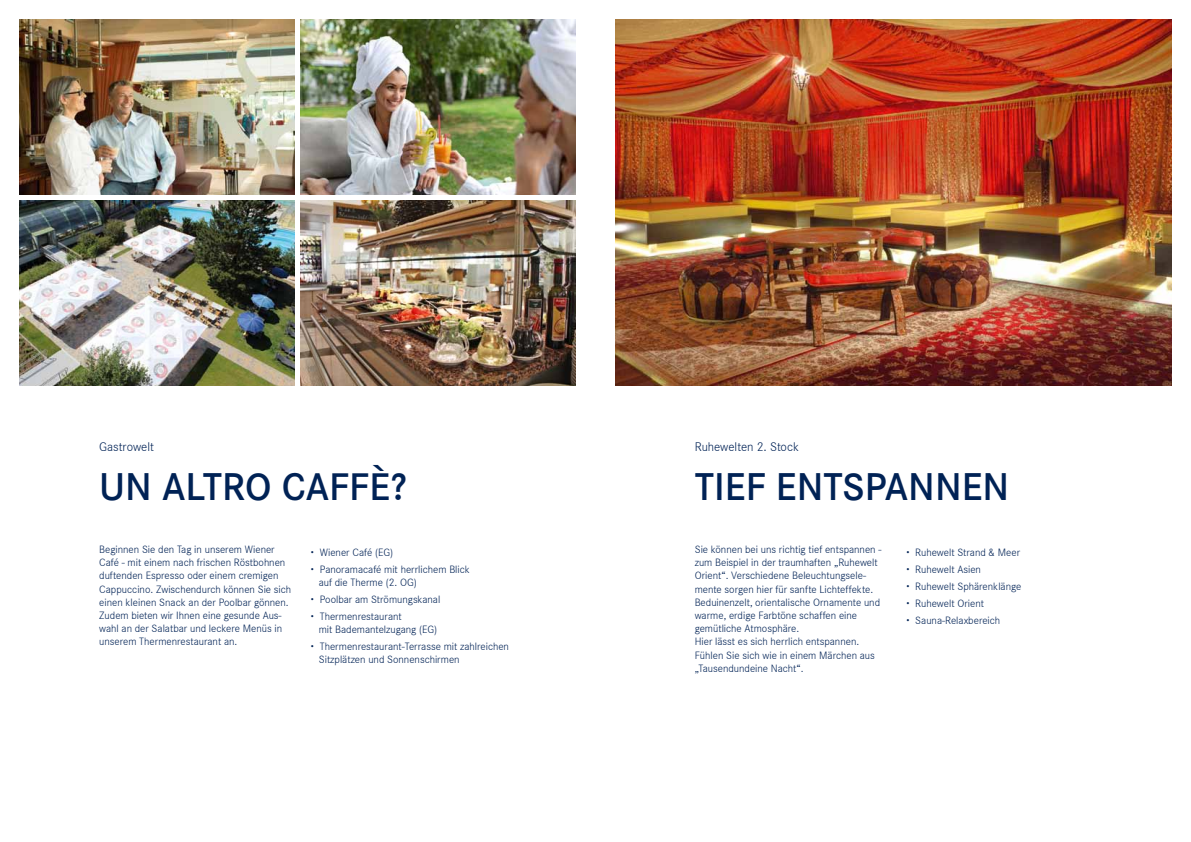
<style>
.page{position:relative;width:1191px;height:842px;background:#fff}
.page>*{position:absolute;margin:0;border:0;box-sizing:border-box;transform-origin:0 0}
.t1{font:600 40px "Corporate S";color:#025}
.t2{font:300 13px "Corporate S";color:#025}
.t3{font:300 11px/13.2px "Corporate S";color:#025}
.s1{font-weight:600;font-size:15px}
</style>
<div class="page">
<img style="left:615px;top:20px;width:556px;height:366px">
<img style="left:20px;top:20px;width:275px;height:174px">
<img style="left:300px;top:20px;width:275px;height:174px">
<img style="left:300px;top:200px;width:275px;height:186px">
<img style="left:20px;top:200px;width:275px;height:186px">
<p class="t2" style="left:99px;top:439px;width:56px">Gastrowelt</p>
<h1 class="t1" style="left:99px;top:464px;width:309px">UN ALTRO CAFFÈ?</h1>
<p class="t3" style="left:99px;top:543px;width:193px">Beginnen Sie den Tag in unserem Wiener Café - mit einem nach frischen Röstbohnen duftenden Espresso oder einem cremigen Cappuccino. Zwischendurch können Sie sich einen kleinen Snack an der Poolbar gönnen.<br>Zudem bieten wir Ihnen eine gesunde Aus&shy;wahl an der Salatbar und leckere Menüs in unserem Thermenrestaurant an.</p>
<p class="t3" style="left:310px;top:544px;width:161px;line-height:17px"><span class="s1">·</span> Wiener Café (EG)<br><span class="s1">·</span> Panoramacafé mit herrlichem Blick</p>
<p class="t3" style="left:310px;top:574px;width:131px;line-height:17px;text-indent:8px">auf die Therme (2. OG)<br><span class="s1">·</span> Poolbar am Strömungskanal <span class="s1">·</span> Thermenrestaurant</p>
<p class="t3" style="left:310px;top:621px;width:200px;line-height:17px;text-indent:8px">mit Bademantelzugang (EG)<br><span class="s1">·</span> Thermenrestaurant-Terrasse mit zahlreichen</p>
<p class="t3" style="left:319px;top:653px;width:142px">Sitzplätzen und Sonnenschirmen</p>
<p class="t2" style="left:694px;top:439px;width:106px">Ruhewelten 2. Stock</p>
<h1 class="t1" style="left:694px;top:464px;width:316px">TIEF ENTSPANNEN</h1>
<p class="t3" style="left:694px;top:543px;width:188px">Sie können bei uns richtig tief entspannen - zum Beispiel in der traumhaften „Ruhewelt Orient“. Verschiedene Beleuchtungsele&shy;mente sorgen hier für sanfte Lichteffekte.<br>Beduinenzelt, orientalische Ornamente und warme, erdige Farbtöne schaffen eine gemütliche Atmosphäre.<br>Hier lässt es sich herrlich entspannen.<br>Fühlen Sie sich wie in einem Märchen aus „Tausendundeine Nacht“.</p>
<p class="t3" style="left:906px;top:544px;width:117px;line-height:17px"><span class="s1">·</span> Ruhewelt Strand &amp; Meer <span class="s1">·</span> Ruhewelt Asien<br><span class="s1">·</span> Ruhewelt Sphärenklänge <span class="s1">·</span> Ruhewelt Orient<br><span class="s1">·</span> Sauna-Relaxbereich</p>
</div>
